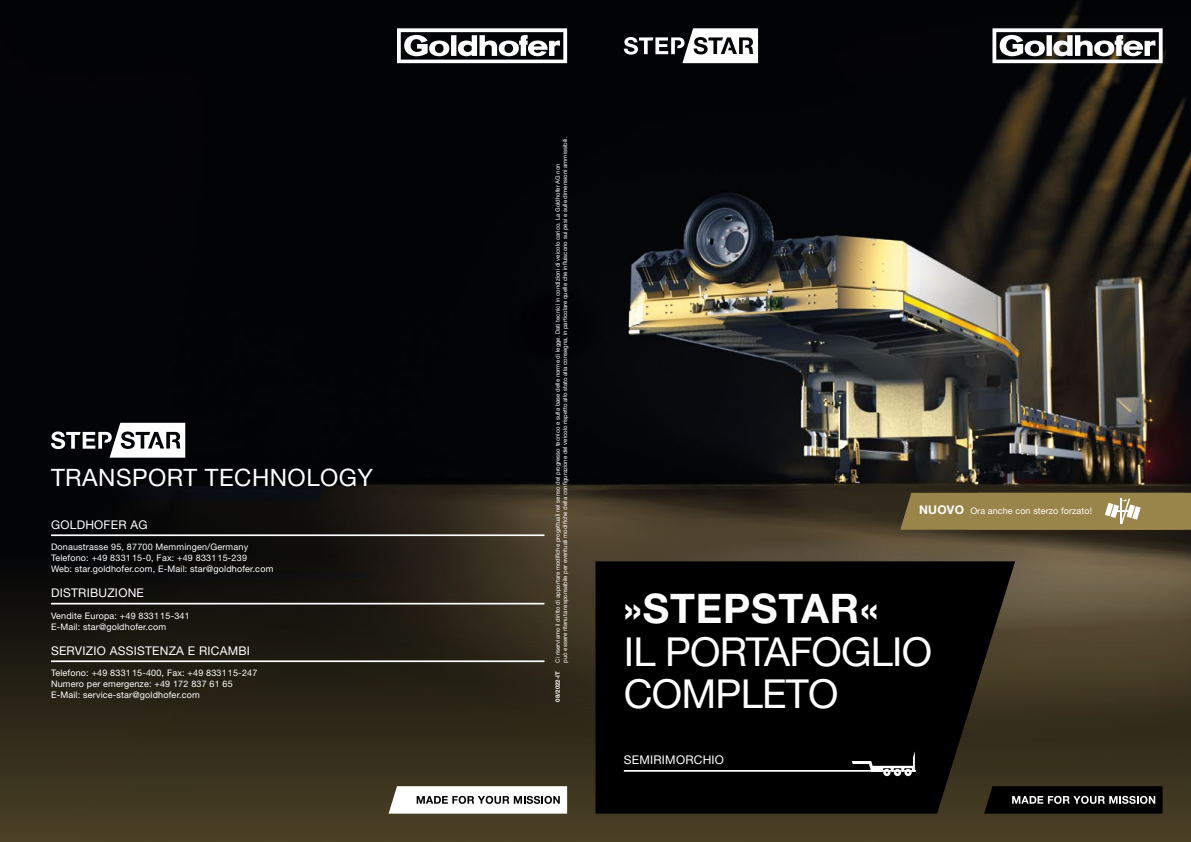
<style>
.page{position:relative;width:1191px;height:842px;background:#fff}
.page>*{position:absolute;margin:0;border:0;box-sizing:border-box;transform-origin:0 0}
.GOL_Headline_title_r{font:700 40.8px "Helvetica Neue LT Com";letter-spacing:.02em;color:#fff}
.GOL_Headline_title_r-2{font:40px/42.2px "Helvetica Neue LT Com";letter-spacing:-.02em;color:#fff}
.GOL_Headline_title_r-3{font:24px "Helvetica Neue LT Com";letter-spacing:.02em;color:#fff}
.GOL_copyhead_box_whi{font:12px "Helvetica Neue LT Com";letter-spacing:.02em;color:#fff}
.GOL_leadtext_white{font:700 12px "Helvetica Neue LT Com";letter-spacing:.02em;color:#fff}
.GOL_copy_box_white{font:9px "Helvetica Neue LT Com";letter-spacing:.02em;color:#fff}
.GOL_copylist{font:9px "Helvetica Neue LT Com";letter-spacing:.01em;color:#fff}
.GOL_subjecttochange{font:6px/7.2px "Helvetica Neue LT Com";color:#fff}
.GOL_subjecttochange-2{font:700 6px "Helvetica Neue LT Com";color:#fff}
</style>
<div class="page">
<img style="left:0;top:0;width:1191px;height:519px">
<div style="left:521px;top:285px;width:83px;height:78px;background:#050609;border-radius:50%"></div>
<div style="left:507px;top:288px;width:83px;height:77px;background:#020305;border-radius:50%"></div>
<svg style="left:0;top:519px;width:1191px;height:323px;background:#2f291a"></svg>
<svg style="left:595px;top:533px;width:596px;height:97px;background:#5c503a"></svg>
<svg style="left:900px;top:493px;width:291px;height:37px;background:#9a864e"></svg>
<hr style="left:51px;top:534px;width:493px;height:2px;background:#fff">
<hr style="left:51px;top:603px;width:493px;height:1px;background:#fff">
<hr style="left:51px;top:660px;width:493px;height:2px;background:#fff">
<svg style="left:595px;top:561px;width:420px;height:253px;background:#050503"></svg>
<hr style="left:624px;top:770px;width:292px;height:2px;background:#fff">
<svg style="left:852px;top:751px;width:63px;height:25px"></svg>
<svg style="left:992px;top:28px;width:170px;height:35px"></svg>
<svg style="left:397px;top:28px;width:170px;height:35px"></svg>
<svg style="left:388px;top:786px;width:179px;height:28px"></svg>
<svg style="left:984px;top:786px;width:178px;height:28px;background:#1d1d1c"></svg>
<svg style="left:624px;top:28px;width:134px;height:35px"></svg>
<svg style="left:51px;top:423px;width:134px;height:35px"></svg>
<p class="GOL_Headline_title_r-3" style="left:51px;top:463px;width:324px">TRANSPORT TECHNOLOGY</p>
<p class="GOL_copyhead_box_whi" style="left:51px;top:517px;width:98px">GOLDHOFER AG</p>
<p class="GOL_copy_box_white" style="left:51px;top:542px;width:199px">Donaustrasse 95, 87700 Memmingen/Germany</p>
<p class="GOL_copy_box_white" style="left:51px;top:552px;width:197px">Telefono: +49 8331 15-0, Fax: +49 8331 15-239</p>
<p class="GOL_copy_box_white" style="left:51px;top:563px;width:224px">Web: star.goldhofer.com, E-Mail: star@goldhofer.com</p>
<p class="GOL_copyhead_box_whi" style="left:51px;top:585px;width:94px">DISTRIBUZIONE</p>
<p class="GOL_copy_box_white" style="left:51px;top:610px;width:140px">Vendite Europa: +49 8331 15-341</p>
<p class="GOL_copy_box_white" style="left:51px;top:621px;width:117px">E-Mail: star@goldhofer.com</p>
<p class="GOL_copyhead_box_whi" style="left:51px;top:643px;width:200px">SERVIZIO ASSISTENZA E RICAMBI</p>
<p class="GOL_copy_box_white" style="left:51px;top:668px;width:208px">Telefono: +49 8331 15-400, Fax: +49 8331 15-247</p>
<p class="GOL_copy_box_white" style="left:51px;top:678px;width:183px">Numero per emergenze: +49 172 837 61 65</p>
<p class="GOL_copy_box_white" style="left:51px;top:689px;width:150px">E-Mail: service-star@goldhofer.com</p>
<p class="GOL_subjecttochange" style="left:554px;top:663px;width:528px;rotate:-90deg">Ci riserviamo il diritto di apportare modifiche progettuali nel senso del progresso tecnico e sulla base delle norme di legge. Dati tecnici in condizioni di veicolo carico. La Goldhofer AG non<br>può essere ritenuta responsabile per eventuali modifiche della configurazione del veicolo rispetto allo stato alla consegna, in particolare quelle che influiscono sui pesi e sulle dimensioni ammissibili.</p>
<p class="GOL_subjecttochange-2" style="left:554px;top:702px;width:32px;rotate:-90deg">08/2022-IT</p>
<p class="GOL_leadtext_white" style="left:919px;top:502px;width:46px">NUOVO</p>
<p class="GOL_copylist" style="left:970px;top:506px;width:123px">Ora anche con sterzo forzato!</p>
<p class="GOL_Headline_title_r" style="left:624px;top:583px;width:256px">»STEPSTAR«</p>
<p class="GOL_Headline_title_r-2" style="left:624px;top:629px;width:310px">IL PORTAFOGLIO<br>COMPLETO</p>
<p class="GOL_copyhead_box_whi" style="left:624px;top:753px;width:102px">SEMIRIMORCHIO</p>
</div>
